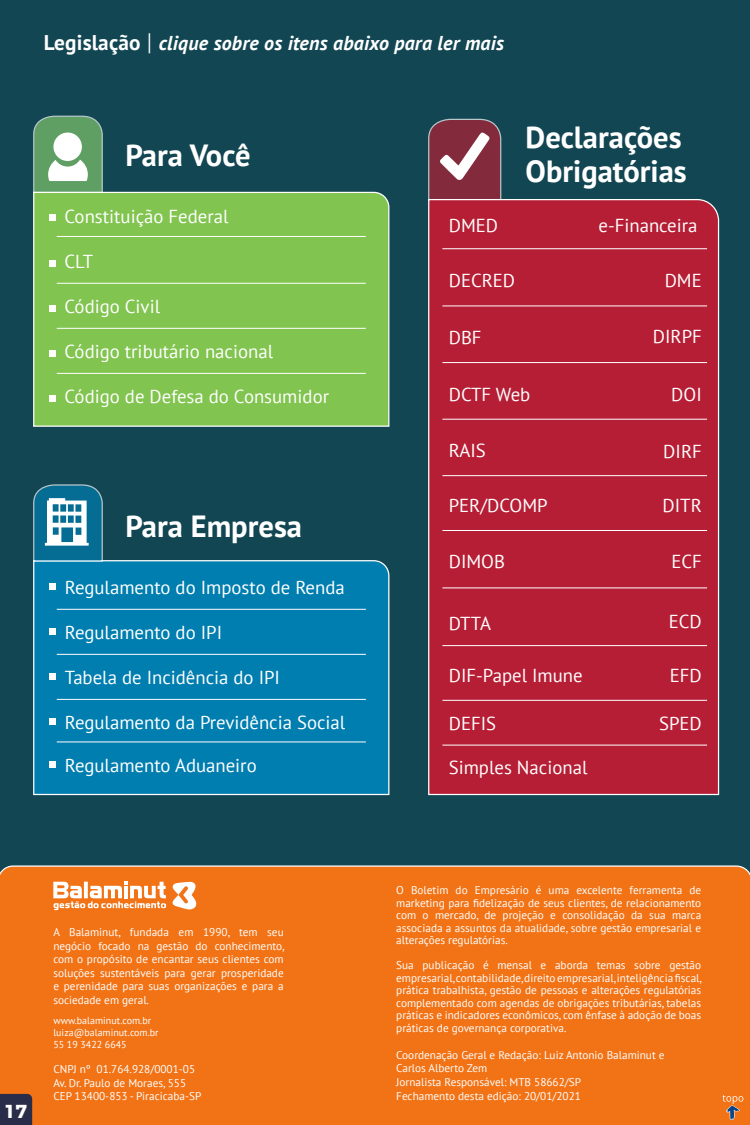
<style>
.page{position:relative;width:750px;height:1125px;background:#fff}
.page>*{position:absolute;margin:0;border:0;box-sizing:border-box;transform-origin:0 0}
.t1{font:700 30.62px/33.8px "PT Sans";color:#fff}
.t2{font:italic 700 20px "PT Sans";letter-spacing:.01em;color:#fff}
.t3{font:18.75px "PT Sans";color:#fff}
.t4{font:700 18.75px "Montserrat";color:#fff}
.t5{font:11.25px/12.5px "PT Sans";color:#fff;text-align:justify}
.t6{font:10px/12px "PT Sans";color:#fff}
.s1{font-style:normal;font-size:21.25px}
.s2{font-family:"Museo 300";font-weight:400;font-style:normal;font-size:21.25px}
</style>
<div class="page">
<div style="left:0;top:0;width:750px;height:1124px;background:#124652"></div>
<div style="left:33px;top:560px;width:357px;height:236px;background:#007eb0"></div>
<svg style="left:33px;top:484px;width:70px;height:78px;background:#4a93ad"></svg>
<div style="left:49px;top:584px;width:7px;height:6px;background:#fff"></div>
<div style="left:49px;top:629px;width:7px;height:6px;background:#fff"></div>
<div style="left:49px;top:674px;width:7px;height:6px;background:#fff"></div>
<div style="left:49px;top:719px;width:7px;height:6px;background:#fff"></div>
<div style="left:49px;top:761px;width:7px;height:7px;background:#fff"></div>
<hr style="left:57px;top:609px;width:309px;height:1px;background:#fff">
<hr style="left:57px;top:654px;width:309px;height:1px;background:#fff">
<hr style="left:57px;top:699px;width:309px;height:1px;background:#fff">
<hr style="left:57px;top:742px;width:309px;height:1px;background:#fff">
<svg style="left:33px;top:115px;width:70px;height:76px;background:#86b48c"></svg>
<div style="left:33px;top:191px;width:357px;height:236px;background:#81c44f"></div>
<div style="left:49px;top:215px;width:7px;height:6px;background:#fff"></div>
<div style="left:49px;top:260px;width:7px;height:6px;background:#fff"></div>
<div style="left:49px;top:305px;width:7px;height:6px;background:#fff"></div>
<div style="left:49px;top:350px;width:7px;height:6px;background:#fff"></div>
<div style="left:49px;top:395px;width:7px;height:6px;background:#fff"></div>
<hr style="left:57px;top:236px;width:309px;height:1px;background:#fff">
<hr style="left:57px;top:283px;width:309px;height:1px;background:#fff">
<hr style="left:57px;top:328px;width:309px;height:1px;background:#fff">
<hr style="left:57px;top:373px;width:309px;height:1px;background:#fff">
<div style="left:428px;top:199px;width:292px;height:597px;background:#b61e35"></div>
<svg style="left:428px;top:118px;width:74px;height:83px;background:#914f5e"></svg>
<hr style="left:442px;top:248px;width:265px;height:1px;background:#fff">
<hr style="left:442px;top:306px;width:265px;height:1px;background:#fff">
<hr style="left:442px;top:362px;width:265px;height:1px;background:#fff">
<hr style="left:442px;top:419px;width:265px;height:1px;background:#fff">
<hr style="left:442px;top:475px;width:265px;height:1px;background:#fff">
<hr style="left:442px;top:530px;width:265px;height:1px;background:#fff">
<hr style="left:442px;top:588px;width:265px;height:1px;background:#fff">
<hr style="left:442px;top:645px;width:265px;height:1px;background:#fff">
<hr style="left:442px;top:700px;width:265px;height:1px;background:#fff">
<hr style="left:442px;top:745px;width:265px;height:1px;background:#fff">
<div style="left:0;top:865px;width:750px;height:260px;background:#f17316"></div>
<svg style="left:172px;top:882px;width:25px;height:28px"></svg>
<svg style="left:53px;top:882px;width:113px;height:28px;background:#f6b07c"></svg>
<svg style="left:722px;top:1095px;width:21px;height:25px"></svg>
<svg style="left:0;top:1094px;width:32px;height:31px"></svg>
<h2 class="t2" style="left:44px;top:30px;width:462px"><span class="s1">Legislação</span> <span class="s2">|</span> clique sobre os itens abaixo para ler mais</h2>
<h1 class="t1" style="left:125px;top:138px;width:127px">Para Você</h1>
<h1 class="t1" style="left:526px;top:120px;width:163px">Declarações<br>Obrigatórias</h1>
<h3 class="t3" style="left:65px;top:204px;width:165px">Constituição Federal</h3>
<h3 class="t3" style="left:65px;top:250px;width:30px">CLT</h3>
<h3 class="t3" style="left:65px;top:295px;width:97px">Código Civil</h3>
<h3 class="t3" style="left:65px;top:340px;width:210px">Código tributário nacional</h3>
<h3 class="t3" style="left:65px;top:385px;width:266px">Código de Defesa do Consumidor</h3>
<h1 class="t1" style="left:125px;top:509px;width:178px">Para Empresa</h1>
<h3 class="t3" style="left:65px;top:576px;width:281px">Regulamento do Imposto de Renda</h3>
<h3 class="t3" style="left:65px;top:621px;width:159px">Regulamento do IPI</h3>
<h3 class="t3" style="left:65px;top:666px;width:217px">Tabela de Incidência do IPI</h3>
<h3 class="t3" style="left:65px;top:711px;width:282px">Regulamento da Previdência Social</h3>
<h3 class="t3" style="left:65px;top:753px;width:193px">Regulamento Aduaneiro</h3>
<h3 class="t3" style="left:449px;top:213px;width:51px">DMED</h3>
<h3 class="t3" style="left:598px;top:213px;width:101px">e-Financeira</h3>
<h3 class="t3" style="left:449px;top:269px;width:68px">DECRED</h3>
<h3 class="t3" style="left:665px;top:269px;width:39px">DME</h3>
<h3 class="t3" style="left:449px;top:325px;width:34px">DBF</h3>
<h3 class="t3" style="left:653px;top:325px;width:51px">DIRPF</h3>
<h3 class="t3" style="left:449px;top:382px;width:83px">DCTF Web</h3>
<h3 class="t3" style="left:671px;top:382px;width:32px">DOI</h3>
<h3 class="t3" style="left:449px;top:439px;width:39px">RAIS</h3>
<h3 class="t3" style="left:663px;top:440px;width:40px">DIRF</h3>
<h3 class="t3" style="left:449px;top:494px;width:100px">PER/DCOMP</h3>
<h3 class="t3" style="left:663px;top:494px;width:41px">DITR</h3>
<h3 class="t3" style="left:449px;top:549px;width:58px">DIMOB</h3>
<h3 class="t3" style="left:671px;top:549px;width:32px">ECF</h3>
<h3 class="t3" style="left:449px;top:611px;width:44px">DTTA</h3>
<h3 class="t3" style="left:669px;top:610px;width:35px">ECD</h3>
<h3 class="t3" style="left:449px;top:664px;width:136px">DIF-Papel Imune</h3>
<h3 class="t3" style="left:449px;top:712px;width:49px">DEFIS</h3>
<h3 class="t3" style="left:449px;top:755px;width:140px">Simples Nacional</h3>
<h3 class="t3" style="left:670px;top:664px;width:34px">EFD</h3>
<h3 class="t3" style="left:659px;top:712px;width:44px">SPED</h3>
<h3 class="t4" style="left:4px;top:1096px;width:24px">17</h3>
<p class="t5" style="left:53px;top:925px;width:233px;line-height:13.5px">A Balaminut, fundada em 1990, tem seu negócio focado na gestão do conhecimento, com o propósito de encantar seus clientes com soluções sustentáveis para gerar prosperidade e perenidade para suas organizações e para a sociedade em geral.</p>
<p class="t6" style="left:53px;top:1014px;width:107px">www.balaminut.com.br luiza@balaminut.com.br<br>55 19 3422 6645</p>
<p class="t5" style="left:53px;top:1062px;width:150px;line-height:13.5px;text-align:left">CNPJ nº 01.764.928/0001-05<br>Av. Dr. Paulo de Moraes, 555<br>CEP 13400-853 - Piracicaba-SP</p>
<p class="t5" style="left:396px;top:884px;width:307px">O Boletim do Empresário é uma excelente ferramenta de marketing para fidelização de seus clientes, de relacionamento com o mercado, de projeção e consolidação da sua marca associada a assuntos da atualidade, sobre gestão empresarial e alterações regulatórias.</p>
<p class="t5" style="left:396px;top:959px;width:307px">Sua publicação é mensal e aborda temas sobre gestão empresarial, contabilidade, direito empresarial, inteligência fiscal, prática trabalhista, gestão de pessoas e alterações regulatórias complementado com agendas de obrigações tributárias, tabelas práticas e indicadores econômicos, com ênfase à adoção de boas práticas de governança corporativa.</p>
<p class="t5" style="left:396px;top:1047px;width:270px;line-height:13.8px;text-align:left">Coordenação Geral e Redação: Luiz Antonio Balaminut e Carlos Alberto Zem<br>Jornalista Responsável: MTB 58662/SP<br>Fechamento desta edição: 20/01/2021</p>
</div>
